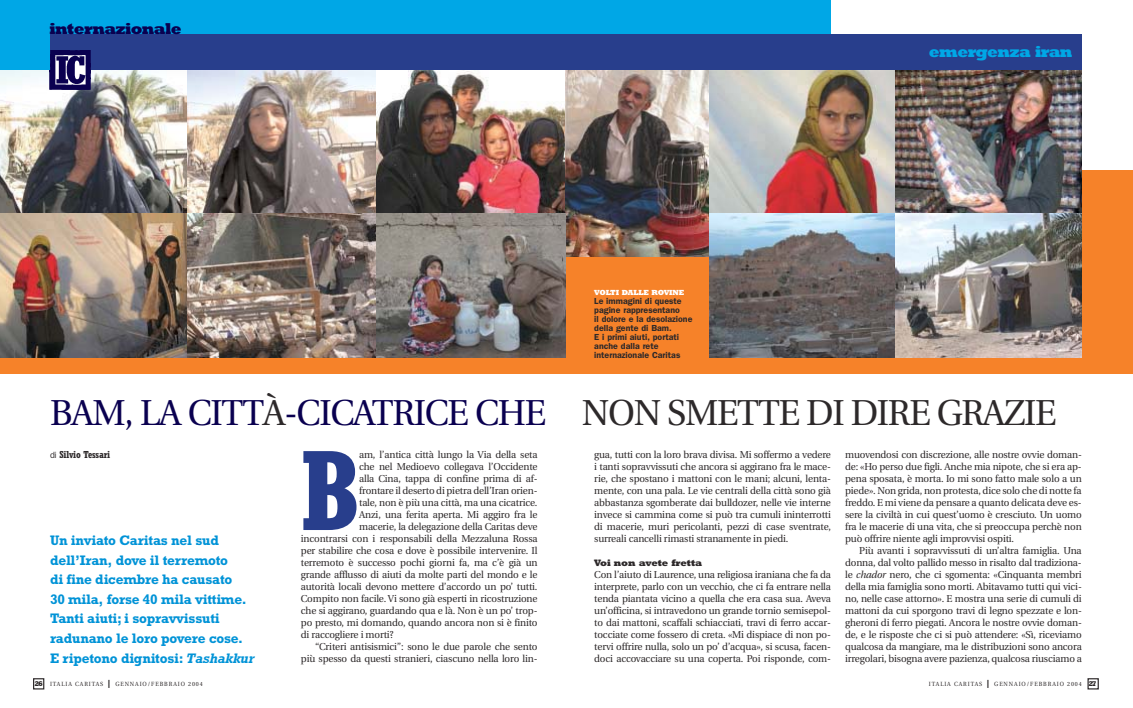
<style>
.page{position:relative;width:1133px;height:708px;background:#fff}
.page>*{position:absolute;margin:0;border:0;box-sizing:border-box;transform-origin:0 0}
.t1{font:700 condensed 112.4px "Rockwell";color:#283e8c}
.t2{font:36px "Utopia";letter-spacing:-.035em;color:#0a0050}
.t3{font:800 16px "Rockwell";letter-spacing:-.04em;color:#0a0050}
.t4{font:800 16px "Rockwell";letter-spacing:-.04em;color:#00a7e6}
.t5{font:700 14px/19.6px "Rockwell";letter-spacing:-.015em;color:#0093d7}
.t6{font:10px/12px "Utopia";letter-spacing:-.015em;color:#2d292a;text-align:justify}
.t7{font:700 condensed 10px "Rockwell";letter-spacing:-.015em;color:#2d292a}
.t8{font:800 9.5px "Rockwell";letter-spacing:-.015em;color:#2d292a}
.t9{font:600 8.8px/9px "Franklin Gothic";color:#2d292a}
.t10{font:800 7.5px "Rockwell";letter-spacing:-.02em;color:#fff}
.t11{font:6px "Utopia";letter-spacing:.16em;color:#2d292a;scale:.94 1}
.s1{color:#2d292a}
.s2{font-family:"Franklin Gothic";font-weight:400;font-stretch:normal;font-size:9px}
.s3{font-style:italic}
.s4{font-family:"Rockwell";font-weight:800;font-size:7px}
.s5{font-family:"Rockwell";font-weight:700;font-size:9px}
</style>
<div class="page">
<div style="left:0;top:171px;width:1133px;height:203px;background:#f68229"></div>
<img style="left:0;top:70px;width:188px;height:144px">
<img style="left:188px;top:70px;width:189px;height:144px">
<img style="left:377px;top:70px;width:189px;height:144px">
<img style="left:566px;top:70px;width:144px;height:187px">
<img style="left:710px;top:70px;width:186px;height:144px">
<img style="left:896px;top:70px;width:186px;height:144px">
<img style="left:0;top:214px;width:188px;height:144px">
<img style="left:188px;top:214px;width:189px;height:144px">
<img style="left:377px;top:214px;width:189px;height:144px">
<svg style="left:710px;top:214px;width:186px;height:144px;background:#76797e"></svg>
<img style="left:896px;top:214px;width:186px;height:144px">
<div style="left:1087px;top:678px;width:12px;height:12px;border:1px solid #2d292a"></div>
<div style="left:33px;top:678px;width:11px;height:12px;border:1px solid #2d292a"></div>
<img style="left:50px;top:70px;width:40px;height:20px">
<div style="left:0;top:0;width:831px;height:70px;background:#00a7e6"></div>
<div style="left:50px;top:34px;width:1032px;height:36px;background:#283e8c"></div>
<svg style="left:54px;top:52px;width:33px;height:34px"></svg>
<h3 class="t3" style="left:50px;top:24px;width:134px">internazionale</h3>
<p class="t10" style="left:594px;top:290px;width:92px">VOLTI DALLE ROVINE</p>
<p class="t9" style="left:594px;top:297px;width:100px">Le immagini di queste pagine rappresentano<br>il dolore e la desolazione della gente di Bam.<br>E i primi aiuti, portati anche dalla rete internazionale Caritas</p>
<h3 class="t4" style="left:929px;top:46px;width:145px">emergenza iran</h3>
<h2 class="t2" style="left:50px;top:398px;width:1008px">BAM, LA CITT<span class="s1">À</span>-CICATRICE CHE <span class="s1">NON SMETTE DI DIRE GRAZIE</span></h2>
<p class="t7" style="left:50px;top:451px;width:62px"><span class="s2">di</span> Silvio Tessari</p>
<h3 class="t5" style="left:50px;top:532px;width:206px">Un inviato Caritas nel sud dell’Iran, dove il terremoto<br>di fine dicembre ha causato<br>30 mila, forse 40 mila vittime.<br>Tanti aiuti; i sopravvissuti radunano le loro povere cose.<br>E ripetono dignitosi: <span class="s3">Tashakkur</span></h3>
<h1 class="t1" style="left:301px;top:451px;width:61px">B</h1>
<p class="t6" style="left:359px;top:450px;width:180px">am, l’antica città lungo la Via della seta</p>
<p class="t6" style="left:359px;top:462px;width:180px">che nel Medioevo collegava l’Occidente</p>
<p class="t6" style="left:359px;top:474px;width:180px">alla Cina, tappa di confine prima di af-</p>
<p class="t6" style="left:359px;top:486px;width:180px">frontare il deserto di pietra dell’Iran orien-</p>
<p class="t6" style="left:359px;top:498px;width:180px">tale, non è più una città, ma una cicatrice.</p>
<p class="t6" style="left:359px;top:510px;width:180px">Anzi, una ferita aperta. Mi aggiro fra le</p>
<p class="t6" style="left:359px;top:522px;width:180px">macerie, la delegazione della Caritas deve</p>
<p class="t6" style="left:301px;top:534px;width:238px">incontrarsi con i responsabili della Mezzaluna Rossa</p>
<p class="t6" style="left:301px;top:546px;width:238px">per stabilire che cosa e dove è possibile intervenire. Il</p>
<p class="t6" style="left:301px;top:558px;width:238px">terremoto è successo pochi giorni fa, ma c’è già un</p>
<p class="t6" style="left:301px;top:570px;width:238px">grande afflusso di aiuti da molte parti del mondo e le</p>
<p class="t6" style="left:301px;top:582px;width:238px">autorità locali devono mettere d’accordo un po’ tutti.</p>
<p class="t6" style="left:301px;top:594px;width:238px">Compito non facile. Vi sono già esperti in ricostruzione</p>
<p class="t6" style="left:301px;top:606px;width:238px">che si aggirano, guardando qua e là. Non è un po’ trop-</p>
<p class="t6" style="left:301px;top:618px;width:238px">po presto, mi domando, quando ancora non si è finito</p>
<p class="t6" style="left:301px;top:630px;width:94px">di raccogliere i morti?</p>
<p class="t6" style="left:315px;top:642px;width:224px">“Criteri antisismici”: sono le due parole che sento</p>
<p class="t6" style="left:301px;top:654px;width:238px">più spesso da questi stranieri, ciascuno nella loro lin-</p>
<p class="t6" style="left:594px;top:450px;width:238px">gua, tutti con la loro brava divisa. Mi soffermo a vedere i tanti sopravvissuti che ancora si aggirano fra le mace&shy;rie, che spostano i mattoni con le mani; alcuni, lenta&shy;mente, con una pala. Le vie centrali della città sono già abbastanza sgomberate dai bulldozer, nelle vie interne invece si cammina come si può tra cumuli ininterrotti di macerie, muri pericolanti, pezzi di case sventrate, surreali cancelli rimasti stranamente in piedi.</p>
<p class="t8" style="left:594px;top:560px;width:109px">Voi non avete fretta</p>
<p class="t6" style="left:594px;top:570px;width:238px">Con l’aiuto di Laurence, una religiosa iraniana che fa da interprete, parlo con un vecchio, che ci fa entrare nella tenda piantata vicino a quella che era casa sua. Aveva un’officina, si intravedono un grande tornio semisepol&shy;to dai mattoni, scaffali schiacciati, travi di ferro accar&shy;tocciate come fossero di creta. «Mi dispiace di non po&shy;tervi offrire nulla, solo un po’ d’acqua», si scusa, facen&shy;doci accovacciare su una coperta. Poi risponde, com-</p>
<p class="t6" style="left:845px;top:450px;width:238px">muovendosi con discrezione, alle nostre ovvie doman&shy;de: «Ho perso due figli. Anche mia nipote, che si era ap&shy;pena sposata, è morta. Io mi sono fatto male solo a un piede». Non grida, non protesta, dice solo che di notte fa freddo. E mi viene da pensare a quanto delicata deve es&shy;sere la civiltà in cui quest’uomo è cresciuto. Un uomo fra le macerie di una vita, che si preoccupa perchè non può offrire niente agli improvvisi ospiti.</p>
<p class="t6" style="left:845px;top:546px;width:238px;text-indent:14px">Più avanti i sopravvissuti di un’altra famiglia. Una donna, dal volto pallido messo in risalto dal tradiziona&shy;le <span class="s3">chador</span> nero, che ci sgomenta: «Cinquanta membri della mia famiglia sono morti. Abitavamo tutti qui vici&shy;no, nelle case attorno». E mostra una serie di cumuli di mattoni da cui sporgono travi di legno spezzate e lon&shy;gheroni di ferro piegati. Ancora le nostre ovvie doman&shy;de, e le risposte che ci si può attendere: «Sì, riceviamo qualcosa da mangiare, ma le distribuzioni sono ancora irregolari, bisogna avere pazienza, qualcosa riusciamo a</p>
<p class="t11" style="left:34px;top:682px;width:181px"><span class="s4">26</span> ITALIA CARITAS <span class="s5">|</span> GENNAIO/FEBBRAIO 2004</p>
<p class="t11" style="left:929px;top:682px;width:180px">ITALIA CARITAS <span class="s5">|</span> GENNAIO/FEBBRAIO 2004 <span class="s4">27</span></p>
</div>
